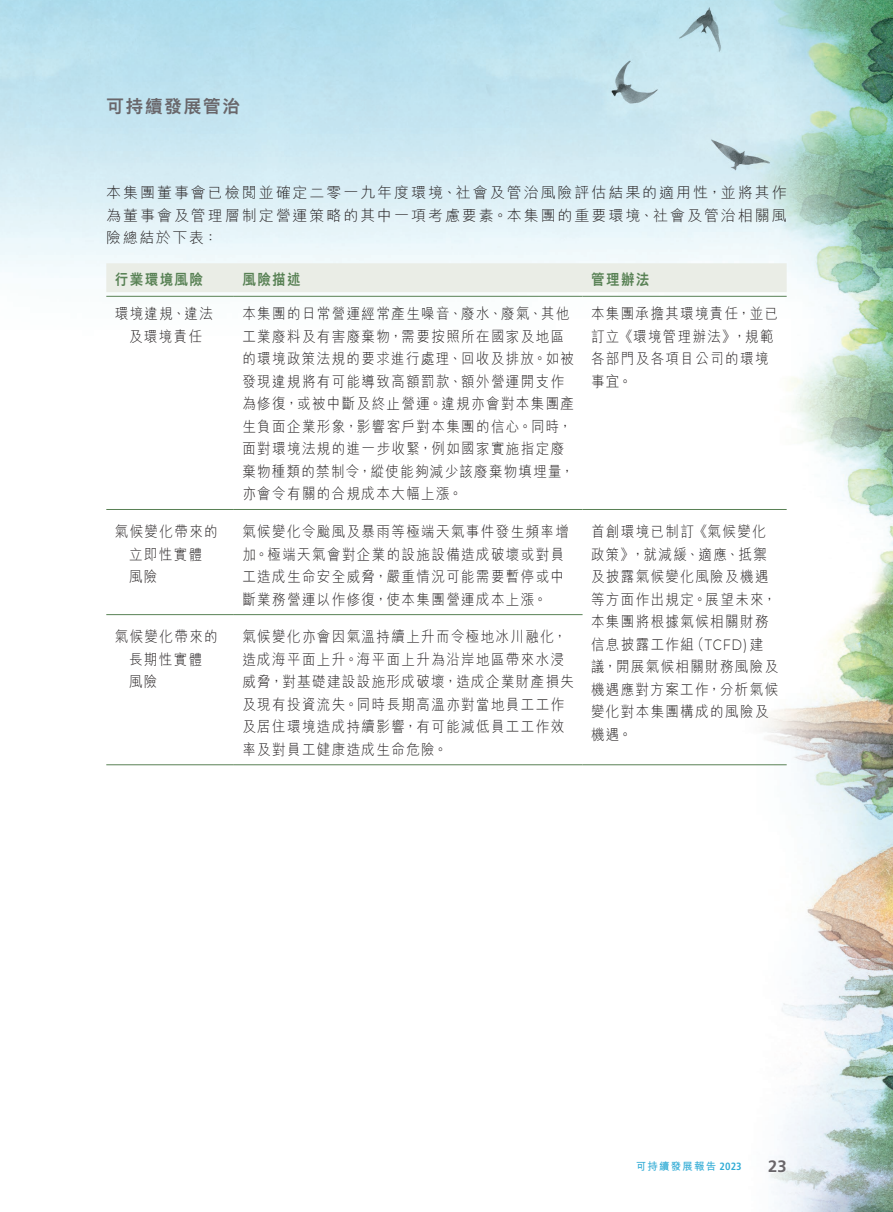
<style>
.page{position:relative;width:893px;height:1212px;background:#fff}
.page>*{position:absolute;margin:0;border:0;box-sizing:border-box;transform-origin:0 0}
.t1{font:800 18px "M Hei HK";letter-spacing:.07em;color:#69666a}
.t2{font:700 16.5px "Frutiger LT Std";color:#69666a}
.t3{font:300 15px/22.5px "M Hei HK";letter-spacing:.105em;color:#231f20;scale:.9 1}
.t4{font:300 15px/22.5px "M Hei HK";letter-spacing:.105em;color:#231f20;text-align:justify}
.t5{font:800 15px "M Hei HK";letter-spacing:.11em;color:#588154;scale:.9 1}
.t6{font:700 10.5px "M Hei HK";letter-spacing:.115em;color:#30abd5}
.s1{font-family:"Montserrat"}
.s2{font-family:"Frutiger LT Std";font-stretch:condensed}
</style>
<div class="page">
<img style="left:0;top:0;width:893px;height:1212px">
<div style="left:766px;top:1158px;width:22px;height:16px;background:#f8fafc"></div>
<div style="left:106px;top:263px;width:681px;height:29px;background:#eaede6"></div>
<hr style="left:106px;top:296px;width:128px;height:1px;background:#588154">
<hr style="left:234px;top:296px;width:349px;height:1px;background:#588154">
<hr style="left:583px;top:296px;width:204px;height:1px;background:#588154">
<hr style="left:106px;top:509px;width:128px;height:1px;background:#588154">
<hr style="left:234px;top:509px;width:349px;height:1px;background:#588154">
<hr style="left:583px;top:509px;width:204px;height:1px;background:#588154">
<hr style="left:106px;top:614px;width:128px;height:1px;background:#588154">
<hr style="left:234px;top:614px;width:349px;height:1px;background:#588154">
<hr style="left:106px;top:764px;width:128px;height:1px;background:#588154">
<hr style="left:234px;top:764px;width:349px;height:1px;background:#588154">
<hr style="left:583px;top:764px;width:204px;height:1px;background:#588154">
<p class="t1" style="left:106px;top:97px;width:135px">可持續發展管治</p>
<p class="t4" style="left:106px;top:181px;width:682px">本集團董事會已檢閱並確定二零一九年度環境、社會及管治風險評估結果的適用性，並將其作為董事會及管理層制定營運策略的其中一項考慮要素。本集團的重要環境、社會及管治相關風險總結於下表：</p>
<p class="t5" style="left:115px;top:272px;width:100px">行業環境風險</p>
<p class="t5" style="left:242px;top:272px;width:66px">風險描述</p>
<p class="t5" style="left:591px;top:272px;width:66px">管理辦法</p>
<p class="t3" style="left:115px;top:302px;width:111px;text-align:center">環境違規、違法及環境責任</p>
<p class="t3" style="left:242px;top:302px;width:370px">本集團的日常營運經常產生噪音、廢水、廢氣、其他工業廢料及有害廢棄物，需要按照所在國家及地區的環境政策法規的要求進行處理、回收及排放。如被發現違規將有可能導致高額罰款、額外營運開支作為修復，或被中斷及終止營運。違規亦會對本集團產生負面企業形象，影響客戶對本集團的信心。同時，面對環境法規的進一步收緊，例如國家實施指定廢棄物種類的禁制令，縱使能夠減少該廢棄物填埋量，亦會令有關的合規成本大幅上漲。</p>
<p class="t3" style="left:591px;top:302px;width:209px">本集團承擔其環境責任，並已訂立《環境管理辦法》，規範各部門及各項目公司的環境事宜。</p>
<p class="t3" style="left:129px;top:520px;width:100px;text-indent:-14px">氣候變化帶來的立即性實體風險</p>
<p class="t3" style="left:242px;top:520px;width:364px">氣候變化令颱風及暴雨等極端天氣事件發生頻率增加。極端天氣會對企業的設施設備造成破壞或對員工造成生命安全威脅，嚴重情況可能需要暫停或中斷業務營運以作修復，使本集團營運成本上漲。</p>
<p class="t3" style="left:591px;top:520px;width:209px">首創環境已制訂《氣候變化政策》，就減緩、適應、抵禦及披露氣候變化風險及機遇等方面作出規定。展望未來，本集團將根據氣候相關財務信息披露工作組（<span class="s1">TCFD)</span> 建議，開展氣候相關財務風險及機遇應對方案工作，分析氣候變化對本集團構成的風險及機遇。</p>
<p class="t3" style="left:129px;top:625px;width:100px;text-indent:-14px">氣候變化帶來的長期性實體風險</p>
<p class="t3" style="left:242px;top:625px;width:370px">氣候變化亦會因氣溫持續上升而令極地冰川融化，造成海平面上升。海平面上升為沿岸地區帶來水浸威脅，對基礎建設設施形成破壞，造成企業財產損失及現有投資流失。同時長期高溫亦對當地員工工作及居住環境造成持續影響，有可能減低員工工作效率及對員工健康造成生命危險。</p>
<p class="t6" style="left:636px;top:1159px;width:108px">可持續發展報告 <span class="s2">2023</span></p>
<p class="t2" style="left:768px;top:1156px;width:20px">23</p>
</div>
